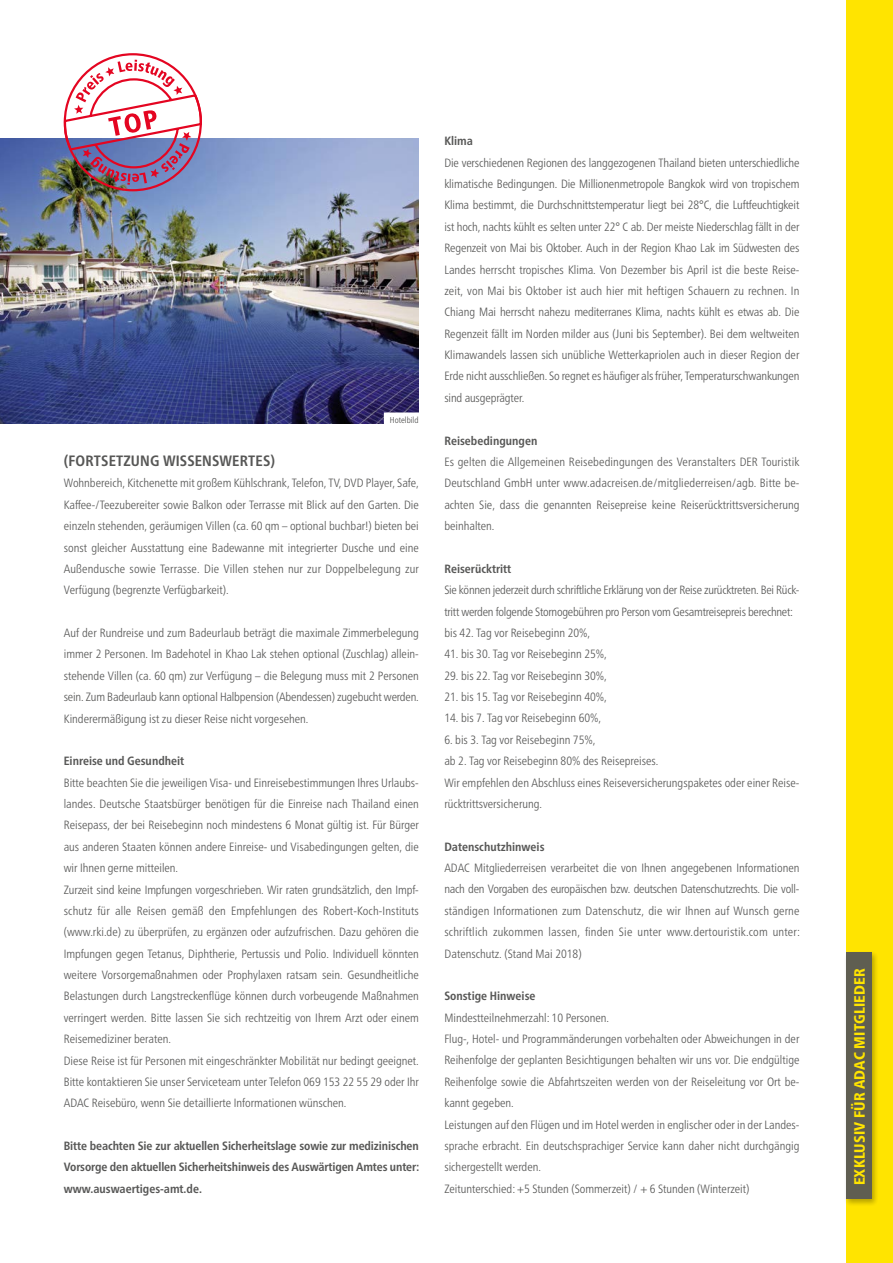
<style>
.page{position:relative;width:893px;height:1263px;background:#fff}
.page>*{position:absolute;margin:0;border:0;box-sizing:border-box;transform-origin:0 0}
.t1{font:700 condensed 15px "Frutiger Neue LT Pro";letter-spacing:.01em;color:#575756}
.t2{font:800 condensed 15px "Frutiger Neue LT Pro";letter-spacing:.01em;color:#ffe400}
.t3{font:300 condensed 12px/21.3px "Frutiger Neue LT Pro";color:#575756;text-align:justify}
.t4{font:700 condensed 12px/21.3px "Frutiger Neue LT Pro";color:#575756;text-align:justify}
.t5{font:300 condensed 12px/21.3px "Frutiger Neue LT Pro";letter-spacing:-.02em;color:#575756}
.t6{font:300 condensed 8.55px "Frutiger Neue LT Pro";color:#4a4a49}
</style>
<div class="page">
<img style="left:0;top:138px;width:419px;height:285px">
<div style="left:846px;top:0;width:47px;height:1263px;background:#ffe400"></div>
<div style="left:843px;top:950px;width:36px;height:257px;background:#000;opacity:.3"></div>
<div style="left:846px;top:952px;width:26px;height:247px;background:#5f5e51"></div>
<svg style="left:64px;top:60px;width:138px;height:125px"></svg>
<div style="left:384px;top:412px;width:40px;height:15px;background:#fff"></div>
<p class="t6" style="left:390px;top:415px;width:30px">Hotelbild</p>
<p class="t1" style="left:64px;top:452px;width:213px">(FORTSETZUNG WISSENSWERTES)</p>
<p class="t3" style="left:64px;top:472px;width:357px">Wohnbereich, Kitchenette mit großem Kühlschrank, Telefon, TV, DVD Player, Safe, Kaffee-/Teezubereiter sowie Balkon oder Terrasse mit Blick auf den Garten. Die einzeln stehenden, geräumigen Villen (ca. 60 qm – optional buchbar!) bieten bei sonst gleicher Ausstattung eine Badewanne mit integrierter Dusche und eine Außendusche sowie Terrasse. Die Villen stehen nur zur Doppelbelegung zur Verfügung (begrenzte Verfügbarkeit).</p>
<p class="t3" style="left:64px;top:622px;width:357px">Auf der Rundreise und zum Badeurlaub beträgt die maximale Zimmerbelegung immer 2 Personen. Im Badehotel in Khao Lak stehen optional (Zuschlag) allein&shy;stehende Villen (ca. 60 qm) zur Verfügung – die Belegung muss mit 2 Personen sein. Zum Badeurlaub kann optional Halbpension (Abendessen) zugebucht werden.<br>Kinderermäßigung ist zu dieser Reise nicht vorgesehen.</p>
<p class="t4" style="left:64px;top:750px;width:122px">Einreise und Gesundheit</p>
<p class="t3" style="left:64px;top:772px;width:357px;text-align:left">Bitte beachten Sie die jeweiligen Visa- und Einreisebestimmungen Ihres Urlaubs&shy;landes. Deutsche Staatsbürger benötigen für die Einreise nach Thailand einen Reisepass, der bei Reisebeginn noch mindestens 6 Monat gültig ist. Für Bürger aus anderen Staaten können andere Einreise- und Visabedingungen gelten, die wir Ihnen gerne mitteilen.<br>Zurzeit sind keine Impfungen vorgeschrieben. Wir raten grundsätzlich, den Impf&shy;schutz für alle Reisen gemäß den Empfehlungen des Robert-Koch-Instituts (www.rki.de) zu überprüfen, zu ergänzen oder aufzufrischen. Dazu gehören die Impfungen gegen Tetanus, Diphtherie, Pertussis und Polio. Individuell könnten weitere Vorsorgemaßnahmen oder Prophylaxen ratsam sein. Gesundheitliche Belastungen durch Langstreckenflüge können durch vorbeugende Maßnahmen verringert werden. Bitte lassen Sie sich rechtzeitig von Ihrem Arzt oder einem Reisemediziner beraten.<br>Diese Reise ist für Personen mit eingeschränkter Mobilität nur bedingt geeignet.<br>Bitte kontaktieren Sie unser Serviceteam unter Telefon 069 153 22 55 29 oder Ihr ADAC Reisebüro, wenn Sie detaillierte Informationen wünschen.</p>
<p class="t4" style="left:64px;top:1135px;width:357px">Bitte beachten Sie zur aktuellen Sicherheitslage sowie zur medizinischen Vorsorge den aktuellen Sicherheitshinweis des Auswärtigen Amtes unter: www.auswaertiges-amt.de.</p>
<p class="t4" style="left:444px;top:130px;width:30px">Klima</p>
<p class="t3" style="left:444px;top:152px;width:357px">Die verschiedenen Regionen des langgezogenen Thailand bieten unterschiedliche klimatische Bedingungen. Die Millionenmetropole Bangkok wird von tropischem Klima bestimmt, die Durchschnittstemperatur liegt bei 28°C, die Luftfeuchtigkeit ist hoch, nachts kühlt es selten unter 22° C ab. Der meiste Niederschlag fällt in der Regenzeit von Mai bis Oktober. Auch in der Region Khao Lak im Südwesten des Landes herrscht tropisches Klima. Von Dezember bis April ist die beste Reise&shy;zeit, von Mai bis Oktober ist auch hier mit heftigen Schauern zu rechnen. In Chiang Mai herrscht nahezu mediterranes Klima, nachts kühlt es etwas ab. Die Regenzeit fällt im Norden milder aus (Juni bis September). Bei dem weltweiten Klimawandels lassen sich unübliche Wetterkapriolen auch in dieser Region der Erde nicht ausschließen. So regnet es häufiger als früher, Temperaturschwankungen sind ausgeprägter.</p>
<p class="t4" style="left:444px;top:430px;width:94px">Reisebedingungen</p>
<p class="t3" style="left:444px;top:451px;width:357px">Es gelten die Allgemeinen Reisebedingungen des Veranstalters DER Touristik Deutschland GmbH unter www.adacreisen.de/mitgliederreisen/agb. Bitte be&shy;achten Sie, dass die genannten Reisepreise keine Reiserücktrittsversicherung beinhalten.</p>
<p class="t4" style="left:444px;top:558px;width:68px">Reiserücktritt</p>
<p class="t5" style="left:444px;top:579px;width:357px">Sie können jederzeit durch schriftliche Erklärung von der Reise zurücktreten. Bei Rück&shy;tritt werden folgende Stornogebühren pro Person vom Gesamtreisepreis berechnet: bis 42. Tag vor Reisebeginn 20%,</p>
<p class="t3" style="left:444px;top:643px;width:164px">41. bis 30. Tag vor Reisebeginn 25%,</p>
<p class="t3" style="left:444px;top:665px;width:164px">29. bis 22. Tag vor Reisebeginn 30%,</p>
<p class="t3" style="left:444px;top:686px;width:164px">21. bis 15. Tag vor Reisebeginn 40%,</p>
<p class="t3" style="left:444px;top:707px;width:158px">14. bis 7. Tag vor Reisebeginn 60%,</p>
<p class="t3" style="left:444px;top:729px;width:357px;text-align:left">6. bis 3. Tag vor Reisebeginn 75%,<br>ab 2. Tag vor Reisebeginn 80% des Reisepreises.<br>Wir empfehlen den Abschluss eines Reiseversicherungspaketes oder einer Reise&shy;rücktrittsversicherung.</p>
<p class="t4" style="left:444px;top:836px;width:102px">Datenschutzhinweis</p>
<p class="t3" style="left:444px;top:857px;width:357px;text-align:left">ADAC Mitgliederreisen verarbeitet die von Ihnen angegebenen Informationen nach den Vorgaben des europäischen bzw. deutschen Datenschutzrechts. Die voll&shy;ständigen Informationen zum Datenschutz, die wir Ihnen auf Wunsch gerne schriftlich zukommen lassen, finden Sie unter www.dertouristik.com unter:<br>Datenschutz. (Stand Mai 2018)</p>
<p class="t4" style="left:444px;top:985px;width:93px">Sonstige Hinweise</p>
<p class="t3" style="left:444px;top:1007px;width:357px;text-align:left">Mindestteilnehmerzahl: 10 Personen.<br>Flug-, Hotel- und Programmänderungen vorbehalten oder Abweichungen in der Reihenfolge der geplanten Besichtigungen behalten wir uns vor. Die endgültige Reihenfolge sowie die Abfahrtszeiten werden von der Reiseleitung vor Ort be&shy;kannt gegeben.<br>Leistungen auf den Flügen und im Hotel werden in englischer oder in der Landes&shy;sprache erbracht. Ein deutschsprachiger Service kann daher nicht durchgängig sichergestellt werden.<br>Zeitunterschied: +5 Stunden (Sommerzeit) / + 6 Stunden (Winterzeit)</p>
<p class="t2" style="left:850px;top:1185px;width:219px;rotate:-90deg">EXKLUSIV FÜR ADAC MITGLIEDER</p>
</div>
